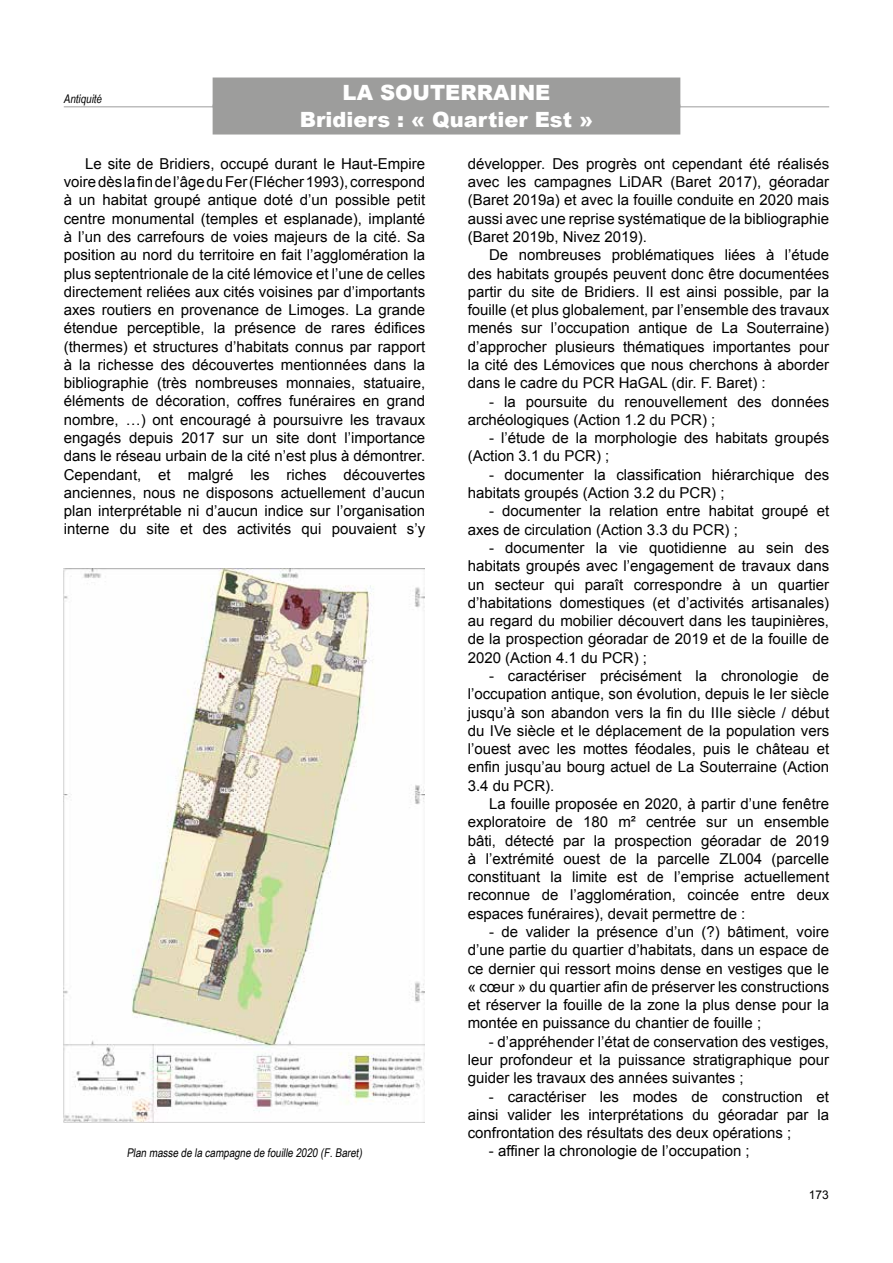
<style>
.page{position:relative;width:893px;height:1263px;background:#fff}
.page>*{position:absolute;margin:0;border:0;box-sizing:border-box;transform-origin:0 0}
.t1{font:900 21px/27px "Arial";color:#fff;text-align:center}
.t2{font:15px/18.3px "Arial";color:#000;text-align:justify}
.t3{font:12px "Arial Narrow";color:#000}
.t4{font:italic 12px "Arial Narrow";color:#000}
.t5{font:12px "Arial";color:#000}
</style>
<div class="page">
<div style="left:213px;top:78px;width:467px;height:30px;background:#9d9d9c"></div>
<hr style="left:64px;top:106px;width:765px;height:1px;background:#9d9d9c">
<div style="left:213px;top:105px;width:467px;height:30px;background:#9d9d9c"></div>
<img style="left:64px;top:568px;width:361px;height:554px">
<p class="t4" style="left:64px;top:90px;width:40px">Antiquité</p>
<h1 class="t1" style="left:300px;top:78px;width:295px">LA SOUTERRAINE<br>Bridiers : « Quartier Est »</h1>
<p class="t2" style="left:64px;top:155px;width:363px;text-indent:21px">Le site de Bridiers, occupé durant le Haut-Empire voire dès la fin de l’âge du Fer (Flécher 1993), correspond à un habitat groupé antique doté d’un possible petit centre monumental (temples et esplanade), implanté à l’un des carrefours de voies majeurs de la cité. Sa position au nord du territoire en fait l’agglomération la plus septentrionale de la cité lémovice et l’une de celles directement reliées aux cités voisines par d’importants axes routiers en provenance de Limoges. La grande étendue perceptible, la présence de rares édifices (thermes) et structures d’habitats connus par rapport à la richesse des découvertes mentionnées dans la bibliographie (très nombreuses monnaies, statuaire, éléments de décoration, coffres funéraires en grand nombre, …) ont encouragé à poursuivre les travaux engagés depuis 2017 sur un site dont l’importance dans le réseau urbain de la cité n’est plus à démontrer.<br>Cependant, et malgré les riches découvertes anciennes, nous ne disposons actuellement d’aucun plan interprétable ni d’aucun indice sur l’organisation interne du site et des activités qui pouvaient s’y</p>
<p class="t3" style="left:127px;top:1144px;width:239px">Plan masse de la campagne de fouille 2020 (F.Baret)</p>
<p class="t2" style="left:468px;top:155px;width:363px">développer. Des progrès ont cependant été réalisés avec les campagnes LiDAR (Baret 2017), géoradar (Baret 2019a) et avec la fouille conduite en 2020 mais aussi avec une reprise systématique de la bibliographie (Baret 2019b, Nivez 2019).</p>
<p class="t2" style="left:468px;top:246px;width:363px;text-indent:21px">De nombreuses problématiques liées à l’étude des habitats groupés peuvent donc être documentées partir du site de Bridiers. Il est ainsi possible, par la fouille (et plus globalement, par l’ensemble des travaux menés sur l’occupation antique de La Souterraine) d’approcher plusieurs thématiques importantes pour la cité des Lémovices que nous cherchons à aborder dans le cadre du PCR HaGAL (dir. F. Baret) :</p>
<p class="t2" style="left:468px;top:392px;width:363px;text-indent:21px">- la poursuite du renouvellement des données archéologiques (Action 1.2 du PCR) ;</p>
<p class="t2" style="left:468px;top:429px;width:363px;text-indent:21px">- l’étude de la morphologie des habitats groupés (Action 3.1 du PCR) ;</p>
<p class="t2" style="left:468px;top:465px;width:363px;text-indent:21px">- documenter la classification hiérarchique des habitats groupés (Action 3.2 du PCR) ;</p>
<p class="t2" style="left:468px;top:502px;width:363px;text-indent:21px">- documenter la relation entre habitat groupé et axes de circulation (Action 3.3 du PCR) ;</p>
<p class="t2" style="left:468px;top:539px;width:363px;text-indent:21px">- documenter la vie quotidienne au sein des habitats groupés avec l’engagement de travaux dans un secteur qui paraît correspondre à un quartier d’habitations domestiques (et d’activités artisanales) au regard du mobilier découvert dans les taupinières, de la prospection géoradar de 2019 et de la fouille de 2020 (Action 4.1 du PCR) ;</p>
<p class="t2" style="left:468px;top:667px;width:363px;text-indent:21px">- caractériser précisément la chronologie de l’occupation antique, son évolution, depuis le Ier siècle jusqu’à son abandon vers la fin du IIIe siècle / début du IVe siècle et le déplacement de la population vers l’ouest avec les mottes féodales, puis le château et enfin jusqu’au bourg actuel de La Souterraine (Action 3.4 du PCR).</p>
<p class="t2" style="left:468px;top:795px;width:363px;text-indent:21px">La fouille proposée en 2020, à partir d’une fenêtre exploratoire de 180 m² centrée sur un ensemble bâti, détecté par la prospection géoradar de 2019 à l’extrémité ouest de la parcelle ZL004 (parcelle constituant la limite est de l’emprise actuellement reconnue de l’agglomération, coincée entre deux espaces funéraires), devait permettre de :</p>
<p class="t2" style="left:468px;top:923px;width:363px;text-indent:21px">- de valider la présence d’un (?) bâtiment, voire d’une partie du quartier d’habitats, dans un espace de ce dernier qui ressort moins dense en vestiges que le « cœur » du quartier afin de préserver les constructions et réserver la fouille de la zone la plus dense pour la montée en puissance du chantier de fouille ;</p>
<p class="t2" style="left:468px;top:1032px;width:363px;text-indent:21px">- d’appréhender l’état de conservation des vestiges, leur profondeur et la puissance stratigraphique pour guider les travaux des années suivantes ;</p>
<p class="t2" style="left:468px;top:1087px;width:363px;text-indent:21px">- caractériser les modes de construction et ainsi valider les interprétations du géoradar par la confrontation des résultats des deux opérations ;</p>
<p class="t2" style="left:489px;top:1142px;width:262px">- affiner la chronologie de l’occupation ;</p>
<p class="t5" style="left:809px;top:1187px;width:22px">173</p>
</div>
